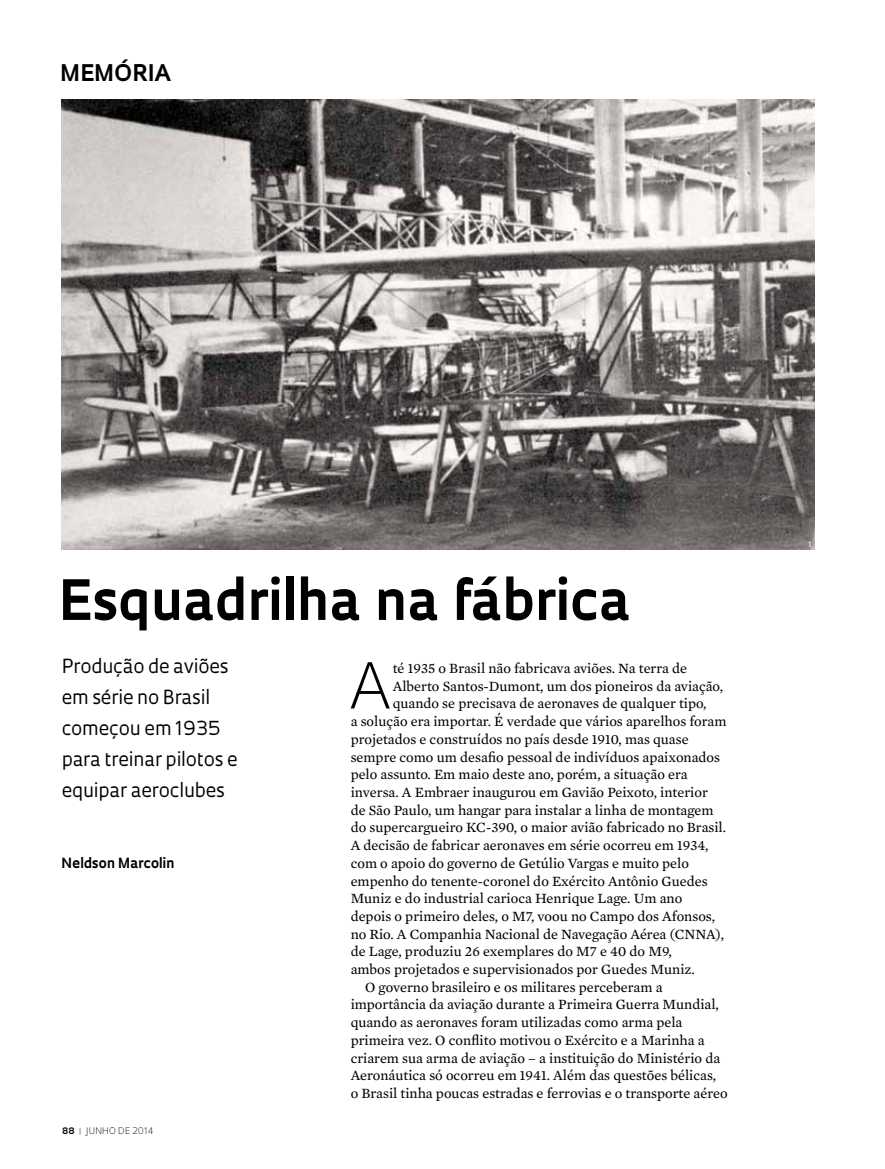
<style>
.page{position:relative;width:885px;height:1169px;background:#fff}
.page>*{position:absolute;margin:0;border:0;box-sizing:border-box;transform-origin:0 0}
.t1{font:300 61.35px "Oculum";color:#000}
.t2{font:700 54px "Oculum";color:#000}
.t3{font:700 22.35px "Oculum";letter-spacing:.015em;color:#000}
.t4{font:18.75px/30.9px "Oculum";letter-spacing:-.01em;color:#000}
.t5{font:14.4px "Mercury Text G2";color:#000}
.t6{font:700 13.65px "Oculum";letter-spacing:-.005em;color:#000}
.t7{font:300 8.7px "Oculum";letter-spacing:.015em;color:#000}
.t8{font:7.35px "Oculum";color:#fff}
.s1{font-weight:700}
.s2{font-weight:700;color:#939598}
</style>
<div class="page">
<img style="left:62px;top:100px;width:752px;height:449px">
<h3 class="t3" style="left:60px;top:58px;width:112px">m emória</h3>
<h2 class="t2" style="left:58px;top:563px;width:574px">Esquadrilha na fábrica</h2>
<h3 class="t4" style="left:62px;top:650px;width:178px">Produção de aviões em série no Brasil começou em 1935 para treinar pilotos e equipar aeroclubes</h3>
<p class="t6" style="left:61px;top:853px;width:115px">Neldson Marcolin</p>
<p class="t7" style="left:62px;top:1124px;width:93px"><span class="s1">88</span> <span class="s2">|</span> JUNHO DE 2014</p>
<h1 class="t1" style="left:349px;top:643px;width:45px">A</h1>
<p class="t5" style="left:393px;top:658px;width:296px">té 1935 o Brasil não fabricava aviões. Na terra de</p>
<p class="t5" style="left:393px;top:675px;width:332px">Alberto Santos-Dumont, um dos pioneiros da aviação,</p>
<p class="t5" style="left:393px;top:693px;width:315px">quando se precisava de aeronaves de qualquer tipo,</p>
<p class="t5" style="left:351px;top:711px;width:377px">a solução era importar. É verdade que vários aparelhos foram</p>
<p class="t5" style="left:351px;top:728px;width:340px">projetados e construídos no país desde 1910, mas quase</p>
<p class="t5" style="left:351px;top:746px;width:371px">sempre como um desafio pessoal de indivíduos apaixonados</p>
<p class="t5" style="left:351px;top:764px;width:339px">pelo assunto. Em maio deste ano, porém, a situação era</p>
<p class="t5" style="left:351px;top:781px;width:359px">inversa. A Embraer inaugurou em Gavião Peixoto, interior</p>
<p class="t5" style="left:351px;top:799px;width:364px">de São Paulo, um hangar para instalar a linha de montagem</p>
<p class="t5" style="left:351px;top:817px;width:377px">do supercargueiro KC-390, o maior avião fabricado no Brasil.</p>
<p class="t5" style="left:351px;top:835px;width:359px">A decisão de fabricar aeronaves em série ocorreu em 1934,</p>
<p class="t5" style="left:351px;top:852px;width:340px">com o apoio do governo de Getúlio Vargas e muito pelo</p>
<p class="t5" style="left:351px;top:870px;width:359px">empenho do tenente-coronel do Exército Antônio Guedes</p>
<p class="t5" style="left:351px;top:888px;width:333px">Muniz e do industrial carioca Henrique Lage. Um ano</p>
<p class="t5" style="left:351px;top:905px;width:366px">depois o primeiro deles, o M7, voou no Campo dos Afonsos,</p>
<p class="t5" style="left:351px;top:923px;width:375px">no Rio. A Companhia Nacional de Navegação Aérea (CNNA),</p>
<p class="t5" style="left:351px;top:941px;width:323px">de Lage, produziu 26 exemplares do M7 e 40 do M9,</p>
<p class="t5" style="left:351px;top:958px;width:346px">ambos projetados e supervisionados por Guedes Muniz.</p>
<p class="t5" style="left:365px;top:976px;width:299px">O governo brasileiro e os militares perceberam a</p>
<p class="t5" style="left:351px;top:994px;width:370px">importância da aviação durante a Primeira Guerra Mundial,</p>
<p class="t5" style="left:351px;top:1012px;width:333px">quando as aeronaves foram utilizadas como arma pela</p>
<p class="t5" style="left:351px;top:1029px;width:356px">primeira vez. O conflito motivou o Exército e a Marinha a</p>
<p class="t5" style="left:351px;top:1047px;width:371px">criarem sua arma de aviação – a instituição do Ministério da</p>
<p class="t5" style="left:351px;top:1065px;width:367px">Aeronáutica só ocorreu em 1941. Além das questões bélicas,</p>
<p class="t5" style="left:351px;top:1082px;width:379px">o Brasil tinha poucas estradas e ferrovias e o transporte aéreo</p>
<p class="t8" style="left:809px;top:539px;width:5px">1</p>
</div>
